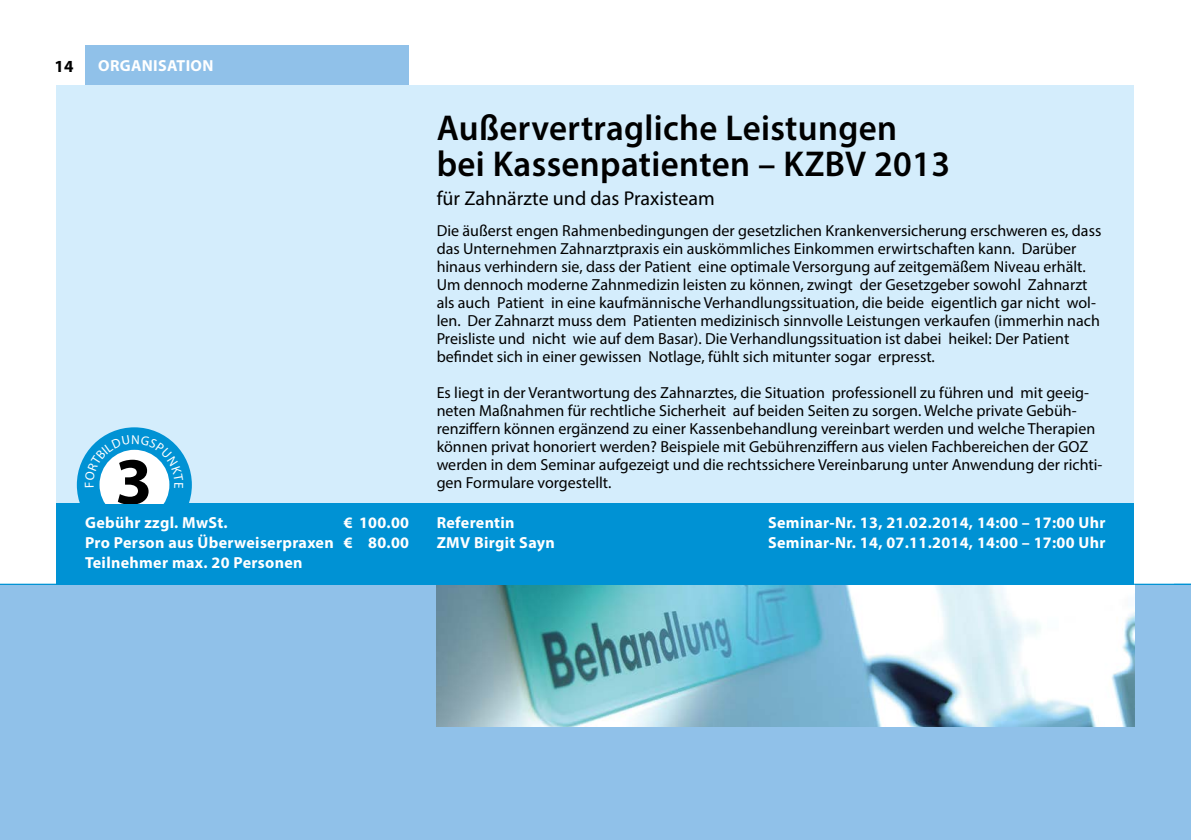
<style>
.page{position:relative;width:1191px;height:840px;background:#fff}
.page>*{position:absolute;margin:0;border:0;box-sizing:border-box;transform-origin:0 0}
.t1{font:700 67px "Myriad Pro";color:#000}
.t2{font:600 36px/36px "Myriad Pro";letter-spacing:.01em;color:#000}
.t3{font:20px "Myriad Pro";color:#000}
.t4{font:700 17px "Myriad Pro";color:#000}
.t5{font:16px/18px "Myriad Pro";color:#000}
.t6{font:700 16px/20px "Myriad Pro";letter-spacing:.02em;color:#fff;text-align:justify}
</style>
<div class="page">
<div style="left:85px;top:45px;width:323px;height:543px;background:#90c1e9"></div>
<div style="left:57px;top:85px;width:1077px;height:500px;background:#d4edfc"></div>
<div style="left:0;top:584px;width:1191px;height:255px;background:#90c1e9"></div>
<img style="left:436px;top:584px;width:698px;height:142px">
<div style="left:57px;top:503px;width:1077px;height:81px;background:#0092d4"></div>
<hr style="left:0;top:583px;width:1191px;height:1px;background:#0092d4">
<svg style="left:1174px;top:583px;width:17px;height:1px"></svg>
<svg style="left:77px;top:427px;width:115px;height:76px"></svg>
<p class="t4" style="left:55px;top:55px;width:20px">14</p>
<p class="t6" style="left:98px;top:55px;width:117px">ORGANISATION</p>
<h1 class="t1" style="left:115px;top:437px;width:39px">3</h1>
<p class="t6" style="left:85px;top:512px;width:144px">Gebühr zzgl. MwSt.</p>
<p class="t6" style="left:85px;top:512px;width:326px;text-indent:259px">€ 100.00<br>Pro Person aus Überweiserpraxen € 80.00<br>Teilnehmer max. 20 Personen</p>
<h2 class="t2" style="left:437px;top:109px;width:515px">Außervertragliche Leistungen bei Kassenpatienten – KZBV 2013</h2>
<p class="t3" style="left:437px;top:186px;width:280px">für Zahnärzte und das Praxisteam</p>
<p class="t5" style="left:437px;top:221px;width:666px">Die äußerst engen Rahmenbedingungen der gesetzlichen Krankenversicherung erschweren es, dass das Unternehmen Zahnarztpraxis ein auskömmliches Einkommen erwirtschaften kann. Darüber hinaus verhindern sie, dass der Patient eine optimale Versorgung auf zeitgemäßem Niveau erhält.<br>Um dennoch moderne Zahnmedizin leisten zu können, zwingt der Gesetzgeber sowohl Zahnarzt als auch Patient in eine kaufmännische Verhandlungssituation, die beide eigentlich gar nicht wol&shy;len. Der Zahnarzt muss dem Patienten medizinisch sinnvolle Leistungen verkaufen (immerhin nach Preisliste und nicht wie auf dem Basar). Die Verhandlungssituation ist dabei heikel: Der Patient befindet sich in einer gewissen Notlage, fühlt sich mitunter sogar erpresst.</p>
<p class="t5" style="left:437px;top:383px;width:667px">Es liegt in der Verantwortung des Zahnarztes, die Situation professionell zu führen und mit geeig&shy;neten Maßnahmen für rechtliche Sicherheit auf beiden Seiten zu sorgen. Welche private Gebüh&shy;renziffern können ergänzend zu einer Kassenbehandlung vereinbart werden und welche Therapien können privat honoriert werden? Beispiele mit Gebührenziffern aus vielen Fachbereichen der GOZ werden in dem Seminar aufgezeigt und die rechtssichere Vereinbarung unter Anwendung der richti&shy;gen Formulare vorgestellt.</p>
<p class="t6" style="left:437px;top:512px;width:79px">Referentin</p>
<p class="t6" style="left:768px;top:512px;width:339px">Seminar-Nr. 13, 21.02.2014, 14:00 – 17:00 Uhr</p>
<p class="t6" style="left:437px;top:532px;width:120px">ZMV Birgit Sayn</p>
<p class="t6" style="left:768px;top:532px;width:339px">Seminar-Nr. 14, 07.11.2014, 14:00 – 17:00 Uhr</p>
</div>
